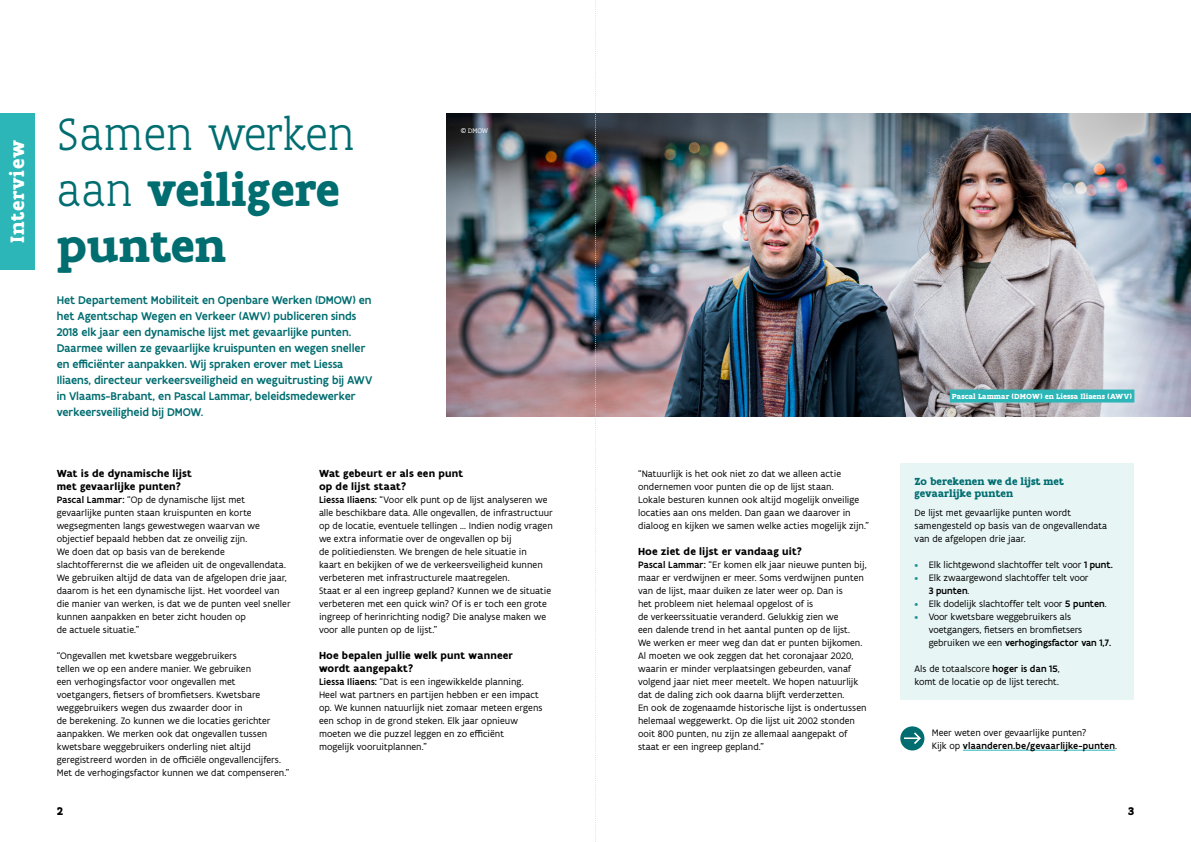
<style>
.page{position:relative;width:1191px;height:842px;background:#fff}
.page>*{position:absolute;margin:0;border:0;box-sizing:border-box;transform-origin:0 0}
.t1{font:700 48.6px/56px "Flanders Art Serif";color:#006d70}
.t2{font:700 21px "Flanders Art Serif";letter-spacing:.03em;color:#fff}
.t3{font:500 12px/16px "Flanders Art Sans";letter-spacing:-.005em;color:#006d70}
.t4{font:700 12px "Flanders Art Serif";color:#030000}
.t5{font:700 11px/13px "Flanders Art Sans";letter-spacing:.01em;color:#000}
.t6{font:700 11px/12px "Flanders Art Serif";color:#006d70}
.t7{font:10px/13px "Flanders Art Sans";color:#000}
.t8{font:700 8px "Flanders Art Serif";color:#fff}
.t9{font:7px "Flanders Art Serif";color:#fff}
.s1{font-weight:300}
.s2{font-weight:500}
.s3{color:#219397}
</style>
<div class="page">
<div style="left:0;top:113px;width:35px;height:156px;background:#2cb6b7"></div>
<img style="left:446px;top:113px;width:745px;height:303px">
<div style="left:949px;top:389px;width:185px;height:13px;background:#2cb6b7"></div>
<div style="left:900px;top:463px;width:234px;height:237px;background:#e7f5f4"></div>
<hr style="left:963px;top:750px;width:152px;height:1px;background:#2cb6b7">
<div style="left:900px;top:726px;width:24px;height:24px;background:#006d70;border-radius:50%"></div>
<svg style="left:904px;top:733px;width:16px;height:11px"></svg>
<svg style="left:595px;top:0;width:1px;height:842px"></svg>
<h2 class="t2" style="left:4px;top:242px;width:104px;rotate:-90deg">Interview</h2>
<h1 class="t1" style="left:57px;top:107px;width:299px"><span class="s1">Samen werken aan</span> veiligere punten</h1>
<p class="t3" style="left:57px;top:292px;width:317px">Het Departement Mobiliteit en Openbare Werken (DMOW) en het Agentschap Wegen en Verkeer (AWV) publiceren sinds 2018 elk jaar een dynamische lijst met gevaarlijke punten.<br>Daarmee willen ze gevaarlijke kruispunten en wegen sneller en efficiënter aanpakken. Wij spraken erover met Liessa Iliaens, directeur verkeersveiligheid en weguitrusting bij AWV in Vlaams-Brabant, en Pascal Lammar, beleidsmedewerker verkeersveiligheid bij DMOW.</p>
<p class="t9" style="left:461px;top:126px;width:29px">© DMOW</p>
<p class="t5" style="left:57px;top:467px;width:137px">Wat is de dynamische lijst met gevaarlijke punten?</p>
<p class="t7" style="left:57px;top:493px;width:235px"><span class="s2">Pascal Lammar:</span> “Op de dynamische lijst met gevaarlijke punten staan kruispunten en korte wegsegmenten langs gewestwegen waarvan we objectief bepaald hebben dat ze onveilig zijn.<br>We doen dat op basis van de berekende slachtofferernst die we afleiden uit de ongevallendata.<br>We gebruiken altijd de data van de afgelopen drie jaar, daarom is het een dynamische lijst. Het voordeel van die manier van werken, is dat we de punten veel sneller kunnen aanpakken en beter zicht houden op<br>de actuele situatie.”</p>
<p class="t7" style="left:57px;top:649px;width:234px">“Ongevallen met kwetsbare weggebruikers<br>tellen we op een andere manier. We gebruiken<br>een verhogingsfactor voor ongevallen met voetgangers, fietsers of bromfietsers. Kwetsbare weggebruikers wegen dus zwaarder door in<br>de berekening. Zo kunnen we die locaties gerichter aanpakken. We merken ook dat ongevallen tussen kwetsbare weggebruikers onderling niet altijd geregistreerd worden in de officiële ongevallencijfers.<br>Met de verhogingsfactor kunnen we dat compenseren.”</p>
<p class="t5" style="left:319px;top:467px;width:146px">Wat gebeurt er als een punt op de lijst staat?</p>
<p class="t7" style="left:319px;top:493px;width:235px"><span class="s2">Liessa Iliaens:</span> “Voor elk punt op de lijst analyseren we alle beschikbare data. Alle ongevallen, de infrastructuur op de locatie, eventuele tellingen ... Indien nodig vragen we extra informatie over de ongevallen op bij<br>de politiediensten. We brengen de hele situatie in<br>kaart en bekijken of we de verkeersveiligheid kunnen verbeteren met infrastructurele maatregelen.<br>Staat er al een ingreep gepland? Kunnen we de situatie verbeteren met een quick win? Of is er toch een grote ingreep of herinrichting nodig? Die analyse maken we voor alle punten op de lijst.”</p>
<p class="t5" style="left:319px;top:649px;width:195px">Hoe bepalen jullie welk punt wanneer wordt aangepakt?</p>
<p class="t7" style="left:319px;top:675px;width:225px"><span class="s2">Liessa Iliaens:</span> “Dat is een ingewikkelde planning.<br>Heel wat partners en partijen hebben er een impact op. We kunnen natuurlijk niet zomaar meteen ergens een schop in de grond steken. Elk jaar opnieuw moeten we die puzzel leggen en zo efficiënt<br>mogelijk vooruitplannen.”</p>
<p class="t7" style="left:638px;top:467px;width:233px">“Natuurlijk is het ook niet zo dat we alleen actie ondernemen voor punten die op de lijst staan.<br>Lokale besturen kunnen ook altijd mogelijk onveilige locaties aan ons melden. Dan gaan we daarover in dialoog en kijken we samen welke acties mogelijk zijn.”</p>
<p class="t5" style="left:638px;top:545px;width:166px">Hoe ziet de lijst er vandaag uit?</p>
<p class="t7" style="left:638px;top:558px;width:230px"><span class="s2">Pascal Lammar:</span> “Er komen elk jaar nieuwe punten bij, maar er verdwijnen er meer. Soms verdwijnen punten van de lijst, maar duiken ze later weer op. Dan is<br>het probleem niet helemaal opgelost of is<br>de verkeerssituatie veranderd. Gelukkig zien we<br>een dalende trend in het aantal punten op de lijst.<br>We werken er meer weg dan dat er punten bijkomen.<br>Al moeten we ook zeggen dat het coronajaar 2020, waarin er minder verplaatsingen gebeurden, vanaf volgend jaar niet meer meetelt. We hopen natuurlijk dat de daling zich ook daarna blijft verderzetten.<br>En ook de zogenaamde historische lijst is ondertussen helemaal weggewerkt. Op die lijst uit 2002 stonden ooit 800 punten, nu zijn ze allemaal aangepakt of staat er een ingreep gepland.”</p>
<p class="t8" style="left:952px;top:391px;width:182px">Pascal Lammar (DMOW) en Liessa Iliaens (AWV)</p>
<p class="t6" style="left:914px;top:476px;width:151px">Zo berekenen we de lijst met gevaarlijke punten</p>
<p class="t7" style="left:914px;top:506px;width:194px">De lijst met gevaarlijke punten wordt samengesteld op basis van de ongevallendata van de afgelopen drie jaar.</p>
<p class="t7" style="left:914px;top:558px;width:200px"><span class="s3">•</span> Elk lichtgewond slachtoffer telt voor <span class="s2">1 punt.</span></p>
<p class="t7" style="left:928px;top:571px;width:161px;text-indent:-14px"><span class="s3">•</span> Elk zwaargewond slachtoffer telt voor<br><span class="s2">3 punten</span>.</p>
<p class="t7" style="left:914px;top:597px;width:194px"><span class="s3">•</span> Elk dodelijk slachtoffer telt voor <span class="s2">5 punten</span>.</p>
<p class="t7" style="left:928px;top:610px;width:184px;text-indent:-14px"><span class="s3">•</span> Voor kwetsbare weggebruikers als voetgangers, fietsers en bromfietsers gebruiken we een <span class="s2">verhogingsfactor van 1,7.</span></p>
<p class="t7" style="left:914px;top:662px;width:147px">Als de totaalscore <span class="s2">hoger is dan 15</span>, komt de locatie op de lijst terecht.</p>
<p class="t7" style="left:931px;top:726px;width:187px">Meer weten over gevaarlijke punten?<br>Kijk op <span class="s2">vlaanderen.be/gevaarlijke-punten</span>.</p>
<p class="t4" style="left:57px;top:804px;width:8px">2</p>
<p class="t4" style="left:1127px;top:804px;width:8px">3</p>
</div>
